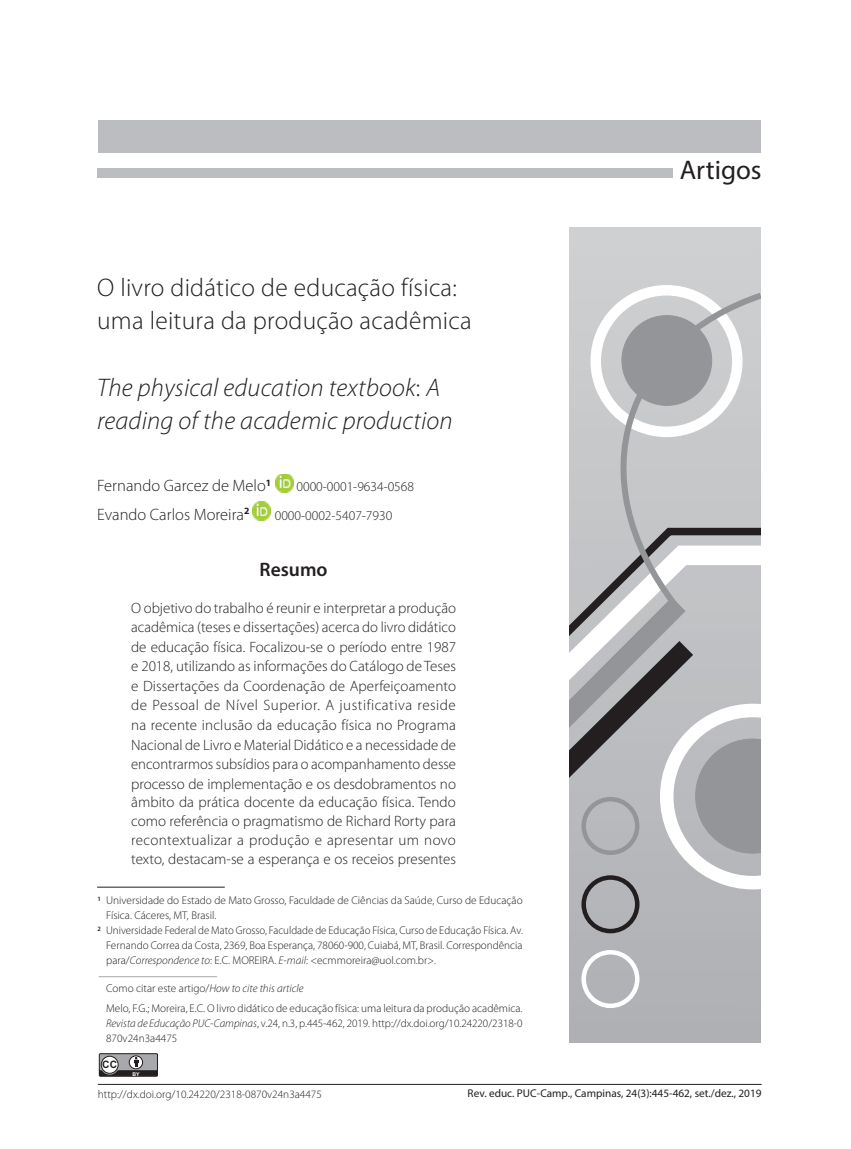
<style>
.page{position:relative;width:851px;height:1149px;background:#fff}
.page>*{position:absolute;margin:0;border:0;box-sizing:border-box;transform-origin:0 0}
.t1{font:27px "Myriad Pro";color:#231f20}
.t2{font:300 25.5px/33px "Myriad Pro";letter-spacing:.01em;color:#231f20}
.t3{font:italic 300 25.5px/33px "Myriad Pro";letter-spacing:.01em;color:#231f20}
.t4{font:600 19.5px "Myriad Pro";color:#231f20}
.t5{font:300 16.5px "Myriad Pro";color:#231f20}
.t6{font:300 15px/19.4px "Myriad Pro";color:#231f20;text-align:justify}
.t7{font:300 13.5px "Myriad Pro";color:#231f20}
.t8{font:300 11.25px/19.2px "Myriad Pro";color:#231f20}
.t9{font:11.25px "Myriad Pro";color:#231f20}
.t10{font:700 10.2px "Arial";color:#231f20}
.t11{font:700 5.1px "Arial";color:#fff}
.s1{font-style:normal}
.s2{font-style:italic}
</style>
<div class="page">
<hr style="left:98px;top:1083px;width:663px;height:1px;background:#231f20">
<div style="left:99px;top:120px;width:661px;height:33px;background:#bcbdc0"></div>
<hr style="left:97px;top:886px;width:128px;height:1px;background:#231f20">
<hr style="left:99px;top:976px;width:118px;height:1px;background:#a8a9ad">
<div style="left:97px;top:168px;width:575px;height:10px;background:#bcbdc0"></div>
<img style="left:252px;top:502px;width:18px;height:18px">
<svg style="left:99px;top:1053px;width:58px;height:22px"></svg>
<div style="left:99px;top:1052px;width:59px;height:24px;border:1px solid #231f20"></div>
<div style="left:100px;top:1054px;width:19px;height:20px;background:#a8a9ad;border-radius:50%"></div>
<div style="left:101px;top:1055px;width:17px;height:18px;border:1px solid #231f20;border-radius:50%"></div>
<div style="left:129px;top:1055px;width:14px;height:13px;border:1px solid #231f20;border-radius:50%"></div>
<svg style="left:99px;top:1056px;width:59px;height:20px"></svg>
<img style="left:569px;top:227px;width:191px;height:815px">
<svg style="left:569px;top:524px;width:191px;height:365px;background:#b0b1b4"></svg>
<svg style="left:576px;top:288px;width:184px;height:326px;background:#c2c2c4"></svg>
<div style="left:581px;top:796px;width:58px;height:58px;border:4px solid #939598;border-radius:50%"></div>
<div style="left:581px;top:875px;width:58px;height:58px;border:4px solid #231f20;border-radius:50%"></div>
<div style="left:581px;top:949px;width:58px;height:58px;border:4px solid #fff;border-radius:50%"></div>
<img style="left:275px;top:474px;width:18px;height:17px">
<svg style="left:278px;top:491px;width:13px;height:1px"></svg>
<h2 class="t2" style="left:97px;top:271px;width:376px">O livro didático de educação física: uma leitura da produção acadêmica</h2>
<h2 class="t3" style="left:97px;top:371px;width:357px">The physical education textbook<span class="s1">:</span> A reading of the academic production</h2>
<p class="t5" style="left:97px;top:476px;width:175px">Fernando Garcez de Melo<sup>1</sup></p>
<p class="t7" style="left:296px;top:479px;width:119px">0000-0001-9634-0568</p>
<p class="t5" style="left:97px;top:505px;width:154px">Evando Carlos Moreira<sup>2</sup></p>
<p class="t7" style="left:275px;top:507px;width:119px">0000-0002-5407-7930</p>
<h3 class="t4" style="left:259px;top:557px;width:69px">Resumo</h3>
<p class="t6" style="left:131px;top:598px;width:326px">O objetivo do trabalho é reunir e interpretar a produção acadêmica (teses e dissertações) acerca do livro didático de educação física. Focalizou-se o período entre 1987 e 2018, utilizando as informações do Catálogo de Teses e Dissertações da Coordenação de Aperfeiçoamento de Pessoal de Nível Superior. A justificativa reside na recente inclusão da educação física no Programa Nacional de Livro e Material Didático e a necessidade de encontrarmos subsídios para o acompanhamento desse processo de implementação e os desdobramentos no âmbito da prática docente da educação física. Tendo como referência o pragmatismo de Richard Rorty para recontextualizar a produção e apresentar um novo texto, destacam-se a esperança e os receios presentes</p>
<p class="t8" style="left:98px;top:891px;width:426px"><sup>1</sup> Universidade do Estado de Mato Grosso, Faculdade de Ciências da Saúde, Curso de Educação</p>
<p class="t8" style="left:106px;top:905px;width:112px">Física. Cáceres, MT, Brasil.</p>
<p class="t8" style="left:98px;top:921px;width:426px"><sup>2</sup> Universidade Federal de Mato Grosso, Faculdade de Educação Física, Curso de Educação Física. Av.</p>
<p class="t8" style="left:106px;top:936px;width:418px">Fernando Correa da Costa, 2369, Boa Esperança, 78060-900, Cuiabá, MT, Brasil. Correspondência</p>
<p class="t8" style="left:106px;top:951px;width:331px">para/<span class="s2">Correspondence to</span>: E.C. MOREIRA. <span class="s2">E-mail</span>: &lt;ecmmoreira@uol.com.br&gt;.</p>
<p class="t8" style="left:106px;top:978px;width:418px">Como citar este artigo/<span class="s2">How to cite this article<br></span>Melo, F.G.; Moreira, E.C. O livro didático de educação física: uma leitura da produção acadêmica.</p>
<p class="t8" style="left:106px;top:1015px;width:418px;line-height:15px"><span class="s2">Revista de Educação PUC-Campinas</span>, v.24, n.3, p.445-462, 2019. http://dx.doi.org/10.24220/2318-0<br>870v24n3a4475</p>
<p class="t10" style="left:102px;top:1058px;width:16px">CC</p>
<p class="t11" style="left:132px;top:1070px;width:9px">BY</p>
<h1 class="t1" style="left:679px;top:153px;width:83px">Artigos</h1>
<p class="t8" style="left:98px;top:1084px;width:225px">http://dx.doi.org/10.24220/2318-0870v24n3a4475</p>
<p class="t9" style="left:467px;top:1085px;width:295px">Rev. educ. PUC-Camp., Campinas, 24(3):445-462, set./dez., 2019</p>
</div>
